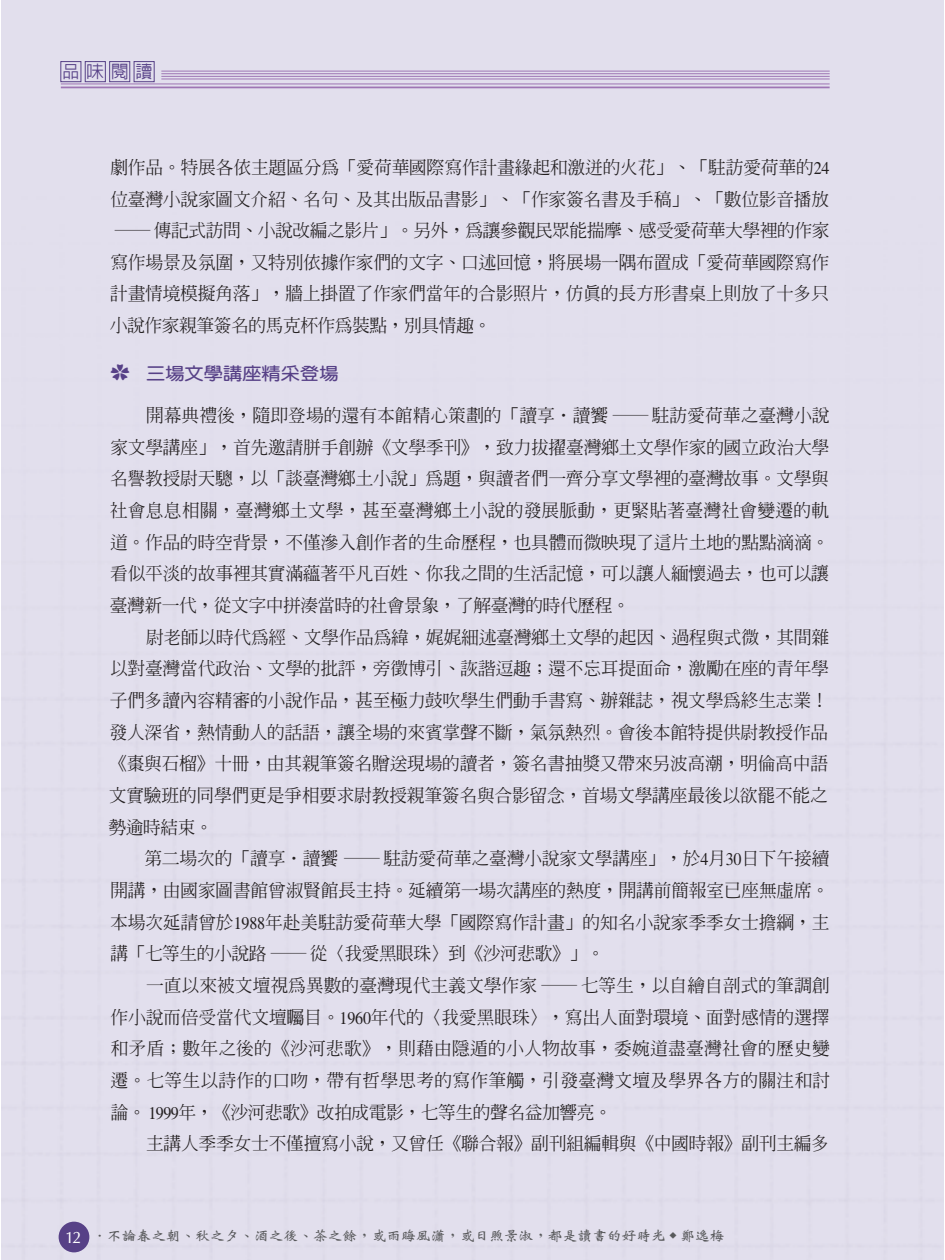
<style>
.page{position:relative;width:945px;height:1260px;background:#fff}
.page>*{position:absolute;margin:0;border:0;box-sizing:border-box;transform-origin:0 0}
.t1{font:17.85px/31.7px "AR Ming B5 HK Medium E Ten B5 H";letter-spacing:-.02em;color:#231f20;text-align:justify}
.t2{font:17.5px "AR Hei B5 Medium E Ten B5 H";color:#574187}
.t3{font:17.32px "AR Yuan B5 Bold E Ten B5 H";color:#574187;scale:1.11 1}
.t4{font:14px "AR Wei Bei B5 Bold E Ten B5 H";color:#58595b;scale:1.05 1}
.s1{font-family:"Times"}
.s2{font-family:"Koz Go Pro Extra Light 90 msp RKSJ H"}
.s3{font-family:"CG Omega";font-size:16.62px;color:#fff}
</style>
<div class="page">
<div style="left:1px;top:0;width:943px;height:1260px;background:#e2dfed"></div>
<hr style="left:61px;top:87px;width:769px;height:1px;background:#9e76b4">
<hr style="left:61px;top:84px;width:769px;height:1px;background:#9e76b4">
<hr style="left:161px;top:79px;width:669px;height:1px;background:#9e76b4">
<hr style="left:161px;top:76px;width:669px;height:1px;background:#9e76b4">
<hr style="left:161px;top:73px;width:669px;height:1px;background:#9e76b4">
<hr style="left:161px;top:71px;width:669px;height:1px;background:#9e76b4">
<svg style="left:60px;top:61px;width:95px;height:21px;background:#ccc6dd"></svg>
<p class="t2" style="left:62px;top:65px;width:92px">品味閱讀</p>
<p class="t1" style="left:110px;top:154px;width:721px">劇作品。特展各依主題區分為「愛荷華國際寫作計畫緣起和激迸的火花」、「駐訪愛荷華的<span class="s1">24</span>位臺灣小說家圖文介紹、名句、及其出版品書影」、「作家簽名書及手稿」、「數位影音播放─傳記式訪問、小說改編之影片」。另外，為讓參觀民眾能揣摩、感受愛荷華大學裡的作家寫作場景及氛圍，又特別依據作家們的文字、口述回憶，將展場一隅布置成「愛荷華國際寫作計畫情境模擬角落」，牆上掛置了作家們當年的合影照片，仿真的長方形書桌上則放了十多只小說作家親筆簽名的馬克杯作為裝點，別具情趣。</p>
<p class="t3" style="left:110px;top:367px;width:207px"><span class="s2">✿</span> 三場文學講座精采登場</p>
<p class="t1" style="left:110px;top:402px;width:721px;text-indent:36px">開幕典禮後，隨即登場的還有本館精心策劃的「讀享‧讀饗 ─駐訪愛荷華之臺灣小說家文學講座」，首先邀請胼手創辦《文學季刊》，致力拔擢臺灣鄉土文學作家的國立政治大學名譽教授尉天驄，以「談臺灣鄉土小說」為題，與讀者們一齊分享文學裡的臺灣故事。文學與社會息息相關，臺灣鄉土文學，甚至臺灣鄉土小說的發展脈動，更緊貼著臺灣社會變遷的軌道。作品的時空背景，不僅滲入創作者的生命歷程，也具體而微映現了這片土地的點點滴滴。看似平淡的故事裡其實滿蘊著平凡百姓、你我之間的生活記憶，可以讓人緬懷過去，也可以讓臺灣新一代，從文字中拼湊當時的社會景象，了解臺灣的時代歷程。</p>
<p class="t1" style="left:109px;top:624px;width:722px;text-indent:37px">尉老師以時代為經、文學作品為緯，娓娓細述臺灣鄉土文學的起因、過程與式微，其間雜以對臺灣當代政治、文學的批評，旁徵博引、詼諧逗趣；還不忘耳提面命，激勵在座的青年學子們多讀內容精審的小說作品，甚至極力鼓吹學生們動手書寫、辦雜誌，視文學為終生志業！發人深省，熱情動人的話語，讓全場的來賓掌聲不斷，氣氛熱烈。會後本館特提供尉教授作品《棗與石榴》十冊，由其親筆簽名贈送現場的讀者，簽名書抽獎又帶來另波高潮，明倫高中語文實驗班的同學們更是爭相要求尉教授親筆簽名與合影留念，首場文學講座最後以欲罷不能之勢逾時結束。</p>
<p class="t1" style="left:110px;top:845px;width:721px;text-indent:34px">第二場次的「讀享‧讀饗 ─駐訪愛荷華之臺灣小說家文學講座」，於<span class="s1">4</span>月<span class="s1">30</span>日下午接續開講，由國家圖書館曾淑賢館長主持。延續第一場次講座的熱度，開講前簡報室已座無虛席。本場次延請曾於<span class="s1">1988</span>年赴美駐訪愛荷華大學「國際寫作計畫」的知名小說家季季女士擔綱，主講「七等生的小說路 ─從〈我愛黑眼珠〉到《沙河悲歌》」。</p>
<p class="t1" style="left:110px;top:972px;width:721px;text-indent:36px">一直以來被文壇視為異數的臺灣現代主義文學作家 ─七等生，以自繪自剖式的筆調創作小說而倍受當代文壇矚目。<span class="s1">1960</span>年代的〈我愛黑眼珠〉，寫出人面對環境、面對感情的選擇和矛盾；數年之後的《沙河悲歌》，則藉由隱遁的小人物故事，委婉道盡臺灣社會的歷史變遷。七等生以詩作的口吻，帶有哲學思考的寫作筆觸，引發臺灣文壇及學界各方的關注和討論。 <span class="s1">1999</span>年，《沙河悲歌》改拍成電影，七等生的聲名益加響亮。</p>
<p class="t1" style="left:146px;top:1130px;width:685px">主講人季季女士不僅擅寫小說，又曾任《聯合報》副刊組編輯與《中國時報》副刊主編多</p>
<p class="t4" style="left:65px;top:1230px;width:630px"><span class="s3">12</span> ．不論春之朝、秋之夕、酒之後、茶之餘，或雨晦風瀟，或日煦景淑，都是讀書的好時光 <sup>◆</sup> 鄭逸梅</p>
</div>
